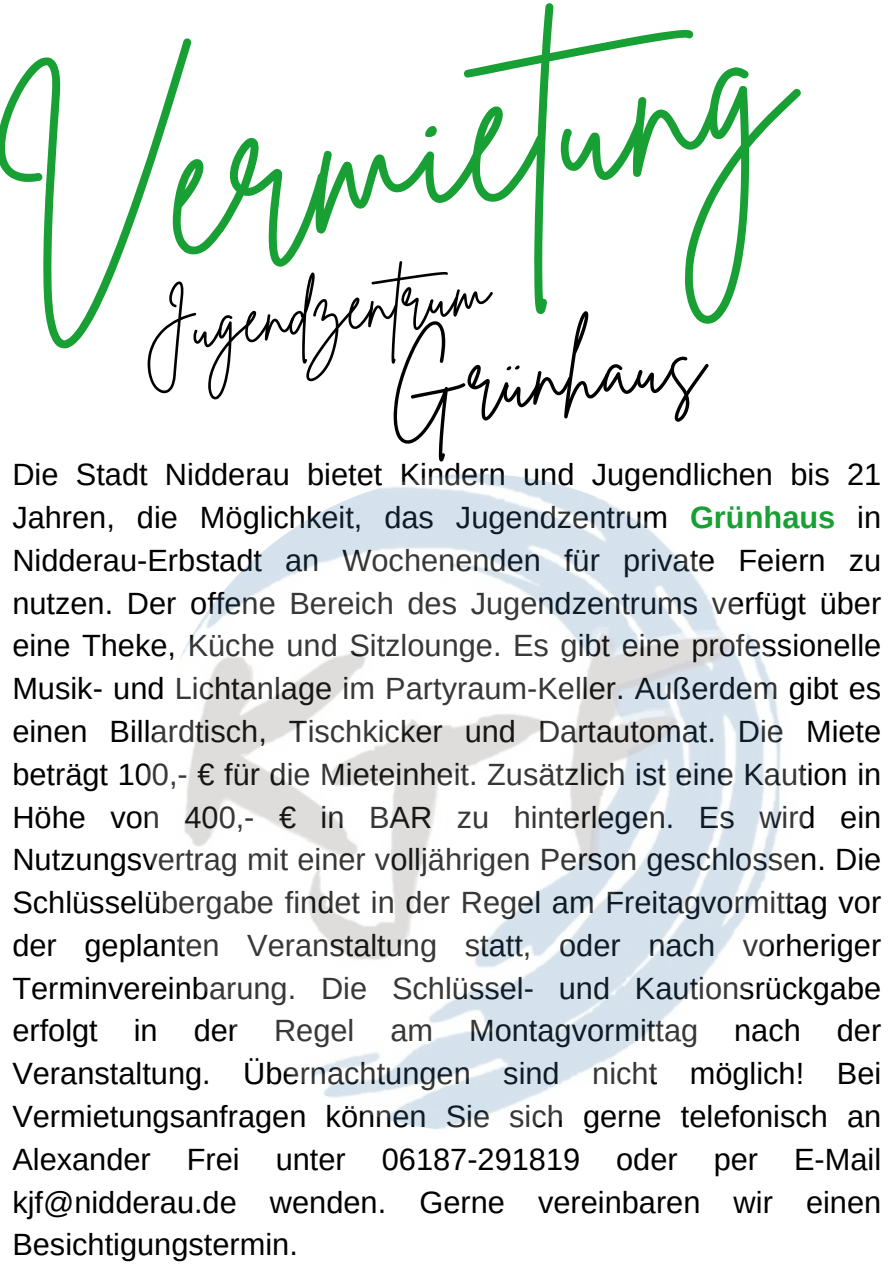
<style>
.page{position:relative;width:894px;height:1264px;background:#fff}
.page>*{position:absolute;margin:0;border:0;box-sizing:border-box;transform-origin:0 0}
.t1{font:207.45px "Brittany Signature";color:#18a035}
.t2{font:88.35px "Brittany Signature";color:#000}
.t3{font:68.55px "Brittany Signature";color:#000}
.t4{font:30.75px/42.8px "Arimo";color:#000;text-align:justify}
.s1{font-weight:700;color:#18a035}
</style>
<div class="page">
<img style="left:146px;top:474px;width:658px;height:657px;border-radius:50%">
<h1 class="t1" style="left:-26px;top:82px;width:803px;rotate:-10deg">Vermietung</h1>
<h3 class="t3" style="left:134px;top:287px;width:353px;rotate:-7deg">Jugendzentrum</h3>
<p class="t2" style="left:381px;top:329px;width:320px;rotate:-5deg">Grünhaus</p>
<h2 class="t4" style="left:12px;top:453px;width:870px">Die Stadt Nidderau bietet Kindern und Jugendlichen bis 21<br>Jahren, die Möglichkeit, das Jugendzentrum <span class="s1">Grünhaus</span> in Nidderau-Erbstadt an Wochenenden für private Feiern zu nutzen. Der offene Bereich des Jugendzentrums verfügt über eine Theke, Küche und Sitzlounge. Es gibt eine professionelle Musik- und Lichtanlage im Partyraum-Keller. Außerdem gibt es einen Billardtisch, Tischkicker und Dartautomat. Die Miete beträgt 100,- € für die Mieteinheit. Zusätzlich ist eine Kaution in Höhe von 400,- € in BAR zu hinterlegen. Es wird ein Nutzungsvertrag mit einer volljährigen Person geschlossen. Die Schlüsselübergabe findet in der Regel am Freitagvormittag vor der geplanten Veranstaltung statt, oder nach vorheriger Terminvereinbarung. Die Schlüssel- und Kautionsrückgabe erfolgt in der Regel am Montagvormittag nach der Veranstaltung. Übernachtungen sind nicht möglich! Bei Vermietungsanfragen können Sie sich gerne telefonisch an Alexander Frei unter 06187-291819 oder per E-Mail kjf@nidderau.de wenden. Gerne vereinbaren wir einen Besichtigungstermin.</h2>
</div>
